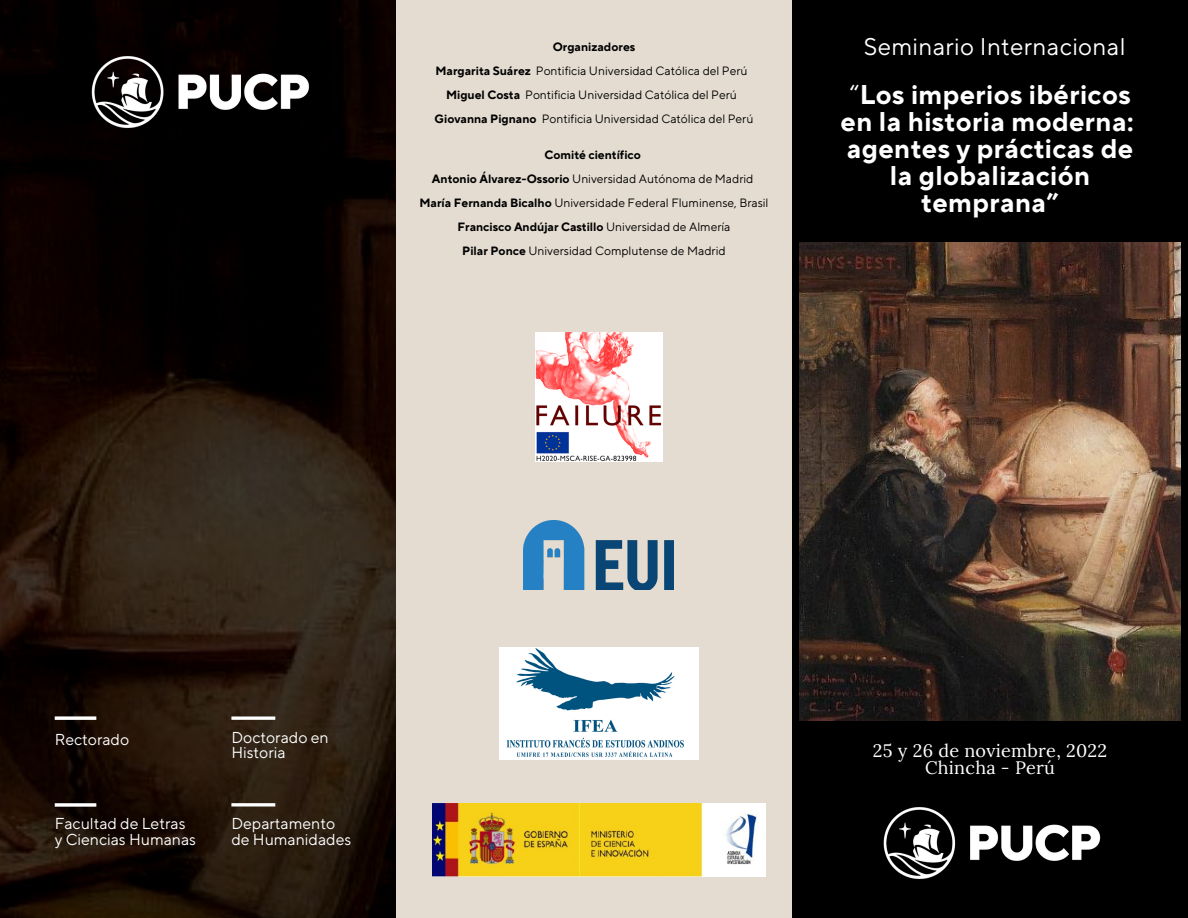
<style>
.page{position:relative;width:1188px;height:918px;background:#000}
.page>*{position:absolute;margin:0;border:0;box-sizing:border-box;transform-origin:0 0}
.t1{font:700 27px/27px "TT Norms Pro";letter-spacing:.015em;color:#fff;text-align:center}
.t2{font:24px "TT Norms Pro";letter-spacing:.015em;color:#fff}
.t3{font:18px/16.8px "Lora";letter-spacing:.015em;color:#fff;text-align:center}
.t4{font:15.75px/15.8px "TT Norms Pro";color:#fff}
.t5{font:12px/24px "TT Norms Pro";color:#000;text-align:center}
.s1{font-weight:700}
.s2{font-weight:400}
</style>
<div class="page">
<img style="left:0;top:0;width:396px;height:918px">
<div style="left:396px;top:0;width:396px;height:918px;background:#e4dcd1"></div>
<img style="left:883px;top:807px;width:218px;height:72px">
<img style="left:535px;top:332px;width:127px;height:130px">
<img style="left:432px;top:803px;width:333px;height:73px">
<img style="left:523px;top:521px;width:151px;height:68px">
<img style="left:499px;top:648px;width:199px;height:111px">
<svg style="left:231px;top:716px;width:44px;height:4px"></svg>
<svg style="left:55px;top:716px;width:41px;height:4px"></svg>
<svg style="left:55px;top:803px;width:41px;height:4px"></svg>
<svg style="left:231px;top:803px;width:44px;height:4px"></svg>
<img style="left:55px;top:17px;width:291px;height:150px">
<img style="left:799px;top:242px;width:382px;height:478px">
<p class="t5" style="left:435px;top:35px;width:320px"><span class="s1">Organizadores<br>Margarita Suárez</span> Pontificia Universidad Católica del Perú <span class="s1">Miguel Costa</span> Pontificia Universidad Católica del Perú <span class="s1">Giovanna Pignano</span> Pontificia Universidad Católica del Perú</p>
<p class="t5" style="left:419px;top:143px;width:351px"><span class="s1">Comité científico<br>Antonio Álvarez-Ossorio</span> Universidad Autónoma de Madrid <span class="s1">María Fernanda Bicalho</span> Universidade Federal Fluminense, Brasil <span class="s1">Francisco Andújar Castillo</span> Universidad de Almería<br><span class="s1">Pilar Ponce</span> Universidad Complutense de Madrid</p>
<h2 class="t2" style="left:864px;top:32px;width:263px">Seminario Internacional</h2>
<h1 class="t1" style="left:841px;top:82px;width:294px"><span class="s2">“</span>Los imperios ibéricos en la historia moderna: agentes y prácticas de la globalización temprana”</h1>
<h3 class="t4" style="left:55px;top:732px;width:76px">Rectorado</h3>
<h3 class="t4" style="left:231px;top:730px;width:99px">Doctorado en<br>Historia</h3>
<h3 class="t4" style="left:55px;top:817px;width:143px">Facultad de Letras y Ciencias Humanas</h3>
<h3 class="t4" style="left:231px;top:817px;width:121px">Departamento de Humanidades</h3>
<h3 class="t3" style="left:873px;top:742px;width:236px">25 y 26 de noviembre, 2022<br>Chincha - Perú</h3>
</div>
